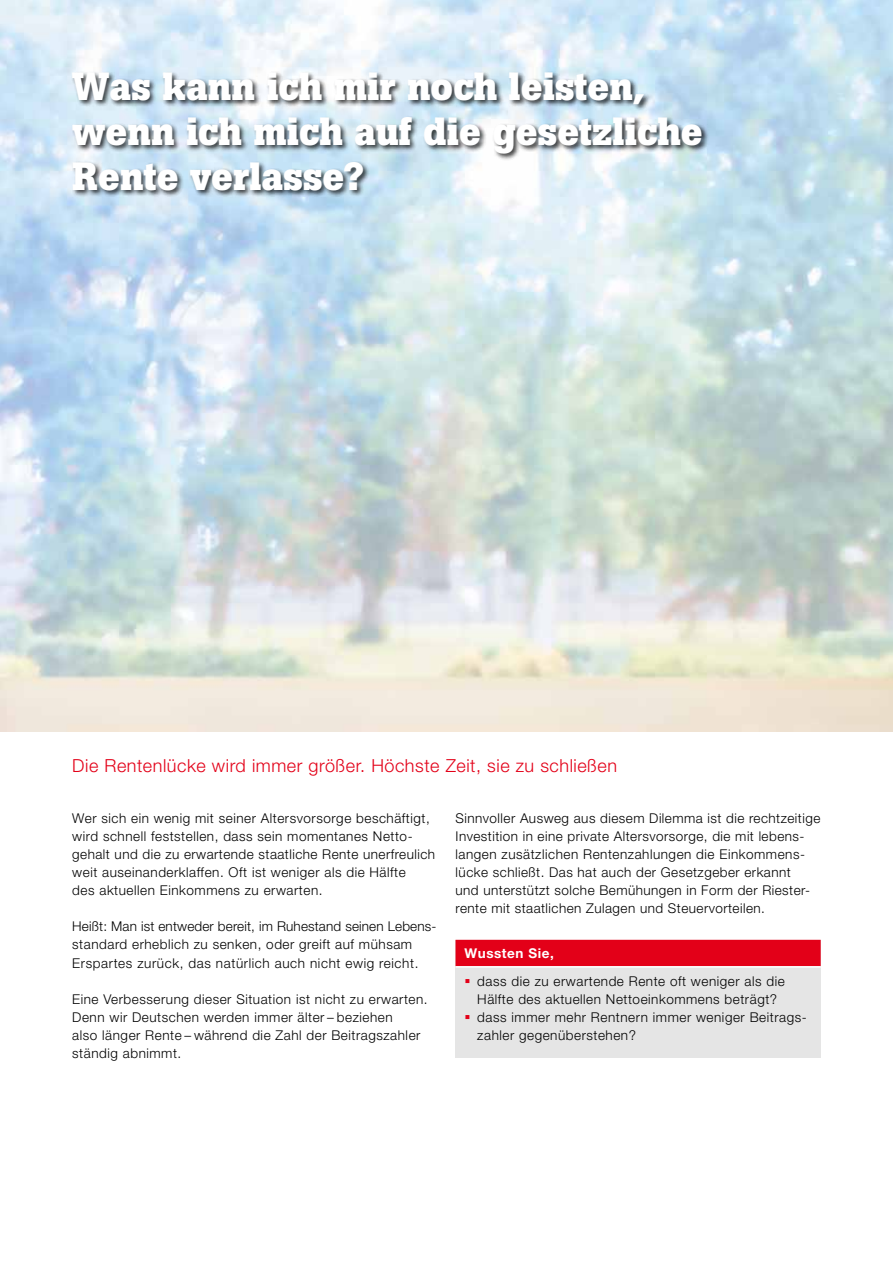
<style>
.page{position:relative;width:893px;height:1263px;background:#fff}
.page>*{position:absolute;margin:0;border:0;box-sizing:border-box;transform-origin:0 0}
.t1{font:700 39px/45px "Boton";color:#fff}
.t2{font:300 18px "Helvetica Neue LT Pro";letter-spacing:.03em;color:#e30018}
.t3{font:300 13.5px/18.1px "Helvetica Neue LT Pro";letter-spacing:.04em;color:#000}
.t4{font:700 13.5px "Helvetica Neue LT Pro";letter-spacing:.04em;color:#fff}
</style>
<div class="page">
<div style="left:455px;top:940px;width:366px;height:118px;background:#e5e5e5"></div>
<div style="left:455px;top:940px;width:366px;height:26px;background:#e30018"></div>
<hr style="left:455px;top:966px;width:366px;height:2px;background:#fff">
<div style="left:71px;top:71px;width:638px;height:127px;background:#000;opacity:.75"></div>
<h1 class="t1" style="left:72px;top:64px;width:632px">Was kann ich mir noch leisten, wenn ich mich auf die gesetzliche<br>Rente verlasse?</h1>
<h2 class="t2" style="left:72px;top:754px;width:546px">Die Rentenlücke wird immer größer. Höchste Zeit, sie zu schließen</h2>
<p class="t3" style="left:72px;top:809px;width:364px">Wer sich ein wenig mit seiner Altersvorsorge beschäftigt, wird schnell feststellen, dass sein momentanes Netto&shy;gehalt und die zu erwartende staatliche Rente unerfreulich weit auseinanderklaffen. Oft ist weniger als die Hälfte<br>des aktuellen Einkommens zu erwarten.</p>
<p class="t3" style="left:72px;top:917px;width:366px">Heißt: Man ist entweder bereit, im Ruhestand seinen Lebens&shy;standard erheblich zu senken, oder greift auf mühsam<br>Erspartes zurück, das natürlich auch nicht ewig reicht.</p>
<p class="t3" style="left:72px;top:989px;width:357px">Eine Verbesserung dieser Situation ist nicht zu erwarten.<br>Denn wir Deutschen werden immer älter – beziehen<br>also länger Rente – während die Zahl der Beitragszahler ständig abnimmt.</p>
<p class="t3" style="left:455px;top:809px;width:366px">Sinnvoller Ausweg aus diesem Dilemma ist die rechtzeitige Investition in eine private Altersvorsorge, die mit lebens&shy;langen zusätzlichen Rentenzahlungen die Einkommens&shy;lücke schließt. Das hat auch der Gesetzgeber erkannt<br>und unterstützt solche Bemühungen in Form der Riester&shy;rente mit staatlichen Zulagen und Steuervorteilen.</p>
<p class="t4" style="left:465px;top:945px;width:91px">Wussten Sie,</p>
<p class="t3" style="left:477px;top:971px;width:331px">dass die zu erwartende Rente oft weniger als die Hälfte des aktuellen Nettoeinkommens beträgt? dass immer mehr Rentnern immer weniger Beitrags&shy;zahler gegenüberstehen?</p>
</div>
